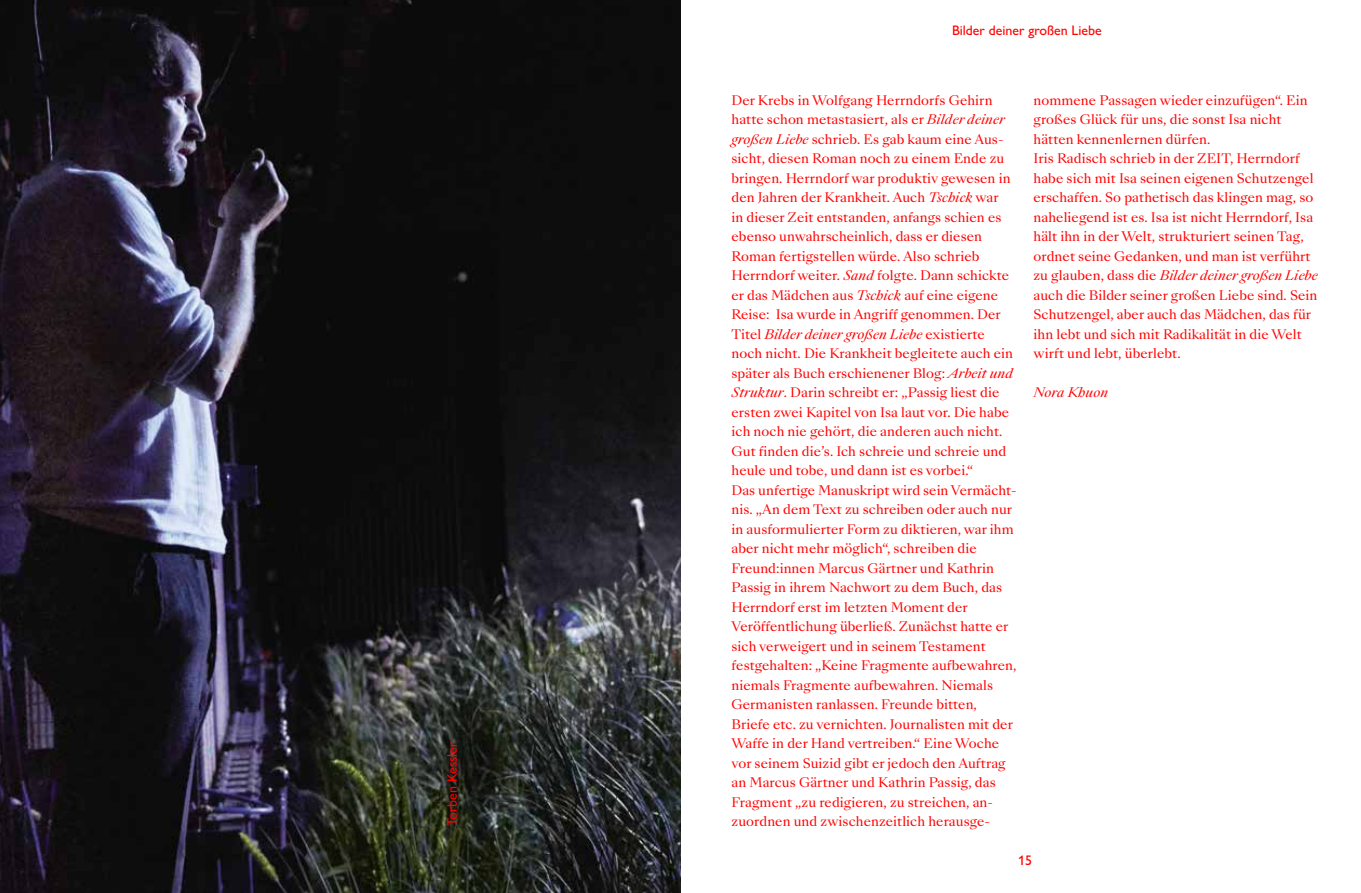
<style>
.page{position:relative;width:1361px;height:893px;background:#fff}
.page>*{position:absolute;margin:0;border:0;box-sizing:border-box;transform-origin:0 0}
.t1{font:500 13.8px "Gill Sans Nova";color:#f00}
.t2{font:12.75px/19.5px "Sang Bleu Kingdom";letter-spacing:.005em;color:#f00}
.t3{font:italic 12.75px "Sang Bleu Kingdom";letter-spacing:.005em;color:#f00}
.s1{font-style:italic}
</style>
<div class="page">
<img style="left:0;top:0;width:680px;height:893px">
<p class="t1" style="left:443px;top:826px;width:86px;rotate:-90deg">Torben Kessler</p>
<p class="t1" style="left:952px;top:22px;width:151px">Bilder deiner großen Liebe</p>
<p class="t2" style="left:731px;top:91px;width:286px">Der Krebs in Wolfgang Herrndorfs Gehirn hatte schon metastasiert, als er <span class="s1">Bilder deiner großen Liebe</span> schrieb. Es gab kaum eine Aus&shy;sicht, diesen Roman noch zu einem Ende zu bringen. Herrndorf war produktiv gewesen in den Jahren der Krankheit. Auch <span class="s1">Tschick</span> war<br>in dieser Zeit entstanden, anfangs schien es ebenso unwahrscheinlich, dass er diesen Roman fertigstellen würde. Also schrieb Herrndorf weiter. <span class="s1">Sand</span> folgte. Dann schickte er das Mädchen aus <span class="s1">Tschick</span> auf eine eigene Reise: Isa wurde in Angriff genommen. Der Titel <span class="s1">Bilder deiner großen Liebe</span> existierte noch nicht. Die Krankheit begleitete auch ein später als Buch erschienener Blog: <span class="s1">Arbeit und Struktur</span>. Darin schreibt er: „Passig liest die ersten zwei Kapitel von Isa laut vor. Die habe ich noch nie gehört, die anderen auch nicht.<br>Gut finden die’s. Ich schreie und schreie und heule und tobe, und dann ist es vorbei.“<br>Das unfertige Manuskript wird sein Vermächt--- nis. „An dem Text zu schreiben oder auch nur in ausformulierter Form zu diktieren, war ihm aber nicht mehr möglich“, schreiben die Freund:innen Marcus Gärtner und Kathrin Passig in ihrem Nachwort zu dem Buch, das Herrndorf erst im letzten Moment der Veröffentlichung überließ. Zunächst hatte er sich verweigert und in seinem Testament festgehalten: „Keine Fragmente aufbewahren, niemals Fragmente aufbewahren. Niemals Germanisten ranlassen. Freunde bitten, Briefe etc. zu vernichten. Journalisten mit der Waffe in der Hand vertreiben.“ Eine Woche vor seinem Suizid gibt er jedoch den Auftrag an Marcus Gärtner und Kathrin Passig, das Fragment „zu redigieren, zu streichen, an&shy;zuordnen und zwischenzeitlich herausge-</p>
<p class="t2" style="left:1033px;top:91px;width:286px">nommene Passagen wieder einzufügen“. Ein großes Glück für uns, die sonst Isa nicht hätten kennenlernen dürfen.<br>Iris Radisch schrieb in der ZEIT, Herrndorf habe sich mit Isa seinen eigenen Schutzengel erschaffen. So pathetisch das klingen mag, so naheliegend ist es. Isa ist nicht Herrndorf, Isa hält ihn in der Welt, strukturiert seinen Tag, ordnet seine Gedanken, und man ist verführt zu glauben, dass die <span class="s1">Bilder deiner großen Liebe </span>auch die Bilder seiner großen Liebe sind. Sein Schutzengel, aber auch das Mädchen, das für ihn lebt und sich mit Radikalität in die Welt wirft und lebt, überlebt.</p>
<p class="t3" style="left:1033px;top:384px;width:76px">Nora Khuon</p>
<p class="t1" style="left:1018px;top:852px;width:15px">15</p>
</div>
